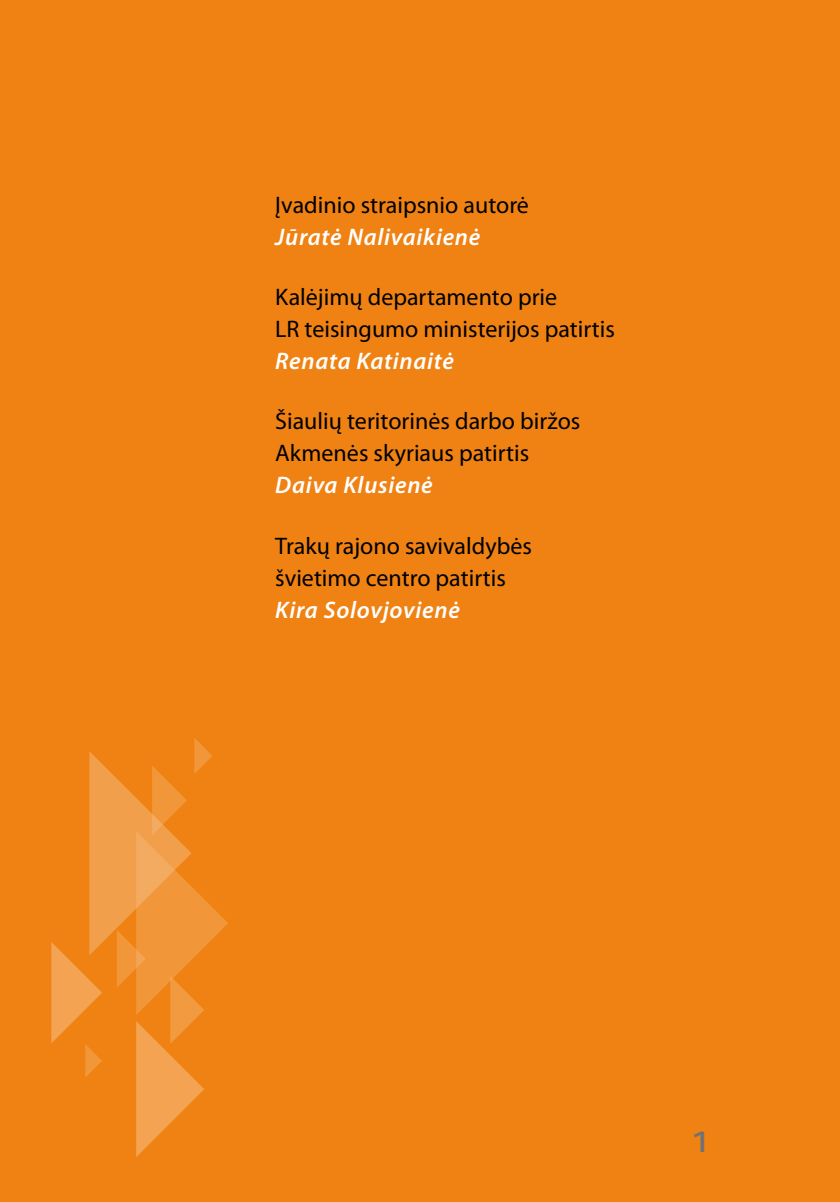
<style>
.page{position:relative;width:840px;height:1202px;background:#fff}
.page>*{position:absolute;margin:0;border:0;box-sizing:border-box;transform-origin:0 0}
.t1{font:42px "Myriad Pro";color:#707173}
.t2{font:24px/32px "Myriad Pro";color:#000}
.t3{font:italic 600 24px "Myriad Pro";letter-spacing:.03em;color:#fff}
</style>
<div class="page">
<div style="left:0;top:1px;width:839px;height:1201px;background:#ef8213"></div>
<svg style="left:51px;top:738px;width:177px;height:419px"></svg>
<p class="t2" style="left:275px;top:188px;width:255px">Įvadinio straipsnio autorė</p>
<p class="t3" style="left:275px;top:221px;width:206px">Jūratė Nalivaikienė</p>
<p class="t2" style="left:275px;top:280px;width:341px">Kalėjimų departamento prie<br>LR teisingumo ministerijos patirtis</p>
<p class="t3" style="left:275px;top:346px;width:180px">Renata Katinaitė</p>
<p class="t2" style="left:275px;top:405px;width:306px">Šiaulių teritorinės darbo biržos<br>Akmenės skyriaus patirtis</p>
<p class="t3" style="left:275px;top:470px;width:159px">Daiva Klusienė</p>
<p class="t2" style="left:275px;top:529px;width:258px">Trakų rajono savivaldybės švietimo centro patirtis</p>
<p class="t3" style="left:275px;top:594px;width:186px">Kira Solovjovienė</p>
<h1 class="t1" style="left:692px;top:1112px;width:17px">1</h1>
</div>
